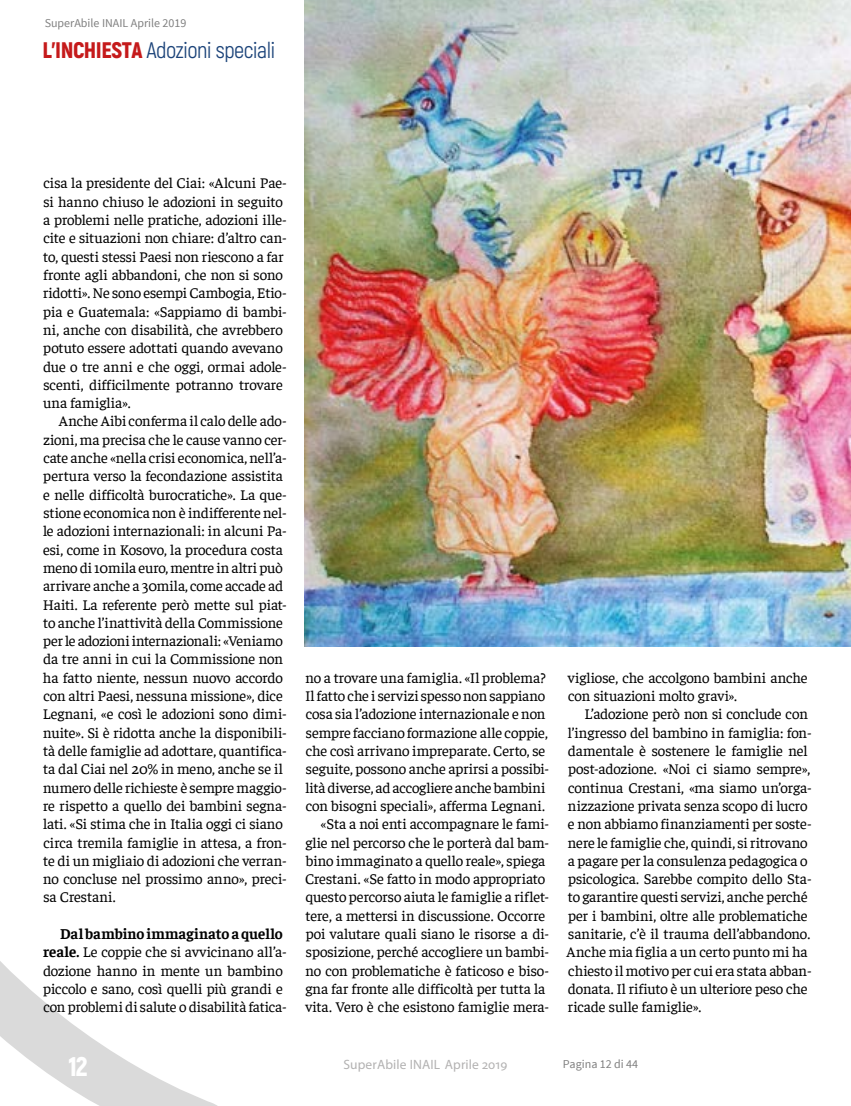
<style>
.page{position:relative;width:851px;height:1106px;background:#fff}
.page>*{position:absolute;margin:0;border:0;box-sizing:border-box;transform-origin:0 0}
.t1{font:900 27px "Akrobat";color:#fff}
.t2{font:22.5px "Akrobat";letter-spacing:-.02em;color:#1b4379}
.t3{font:15px/18.3px "Faustina";letter-spacing:-.01em;color:#000}
.t4{font:13.5px "Myriad Pro";letter-spacing:.01em;color:#b3b2b2}
.t5{font:12px "Source Sans Pro";color:#808080}
.s1{font-weight:900;color:#c51a1b}
.s2{font-weight:700}
</style>
<div class="page">
<img style="left:305px;top:0;width:545px;height:646px">
<svg style="left:0;top:961px;width:218px;height:145px"></svg>
<p class="t5" style="left:45px;top:15px;width:143px">SuperAbile INAIL Aprile 2019</p>
<h2 class="t2" style="left:43px;top:37px;width:234px"><span class="s1">L’INCHIESTA</span> Adozioni speciali</h2>
<p class="t3" style="left:43px;top:173px;width:245px">cisa la presidente del Ciai: «Alcuni Pae&shy;si hanno chiuso le adozioni in seguito a problemi nelle pratiche, adozioni ille&shy;cite e situazioni non chiare: d’altro can&shy;to, questi stessi Paesi non riescono a far fronte agli abbandoni, che non si sono ridotti». Ne sono esempi Cambogia, Etio&shy;pia e Guatemala: «Sappiamo di bambi&shy;ni, anche con disabilità, che avrebbero potuto essere adottati quando avevano due o tre anni e che oggi, ormai adole&shy;scenti, difficilmente potranno trovare una famiglia».</p>
<p class="t3" style="left:43px;top:411px;width:246px;text-indent:16px">Anche Aibi conferma il calo delle ado&shy;zioni, ma precisa che le cause vanno cer&shy;cate anche «nella crisi economica, nell’a&shy;pertura verso la fecondazione assistita e nelle difficoltà burocratiche». La que&shy;stione economica non è indifferente nel&shy;le adozioni internazionali: in alcuni Pa&shy;esi, come in Kosovo, la procedura costa meno di 10mila euro, mentre in altri può arrivare anche a 30mila, come accade ad Haiti. La referente però mette sul piat&shy;to anche l’inattività della Commissione per le adozioni internazionali: «Veniamo da tre anni in cui la Commissione non ha fatto niente, nessun nuovo accordo con altri Paesi, nessuna missione», dice Legnani, «e così le adozioni sono dimi&shy;nuite». Si è ridotta anche la disponibili&shy;tà delle famiglie ad adottare, quantifica&shy;ta dal Ciai nel 20% in meno, anche se il numero delle richieste è sempre maggio&shy;re rispetto a quello dei bambini segna&shy;lati. «Si stima che in Italia oggi ci siano circa tremila famiglie in attesa, a fron&shy;te di un migliaio di adozioni che verran&shy;no concluse nel prossimo anno», preci&shy;sa Crestani.</p>
<p class="t3" style="left:43px;top:923px;width:245px;text-indent:17px"><span class="s2">Dal bambino immaginato a quello reale.</span> Le coppie che si avvicinano all’a&shy;dozione hanno in mente un bambino piccolo e sano, così quelli più grandi e con problemi di salute o disabilità fatica-</p>
<h1 class="t1" style="left:69px;top:1049px;width:21px">12</h1>
<p class="t3" style="left:305px;top:667px;width:246px;text-align:right">no a trovare una famiglia. «Il problema?<br>Il fatto che i servizi spesso non sappiano cosa sia l’adozione internazionale e non sempre facciano formazione alle coppie, che così arrivano impreparate. Certo, se seguite, possono anche aprirsi a possibi&shy;lità diverse, ad accogliere anche bambini con bisogni speciali», afferma Legnani. «Sta a noi enti accompagnare le fami&shy;glie nel percorso che le porterà dal bam&shy;bino immaginato a quello reale», spiega Crestani. «Se fatto in modo appropriato questo percorso aiuta le famiglie a riflet&shy;tere, a mettersi in discussione. Occorre poi valutare quali siano le risorse a di&shy;sposizione, perché accogliere un bambi&shy;no con problematiche è faticoso e biso&shy;gna far fronte alle difficoltà per tutta la vita. Vero è che esistono famiglie mera-</p>
<p class="t3" style="left:567px;top:667px;width:241px">vigliose, che accolgono bambini anche con situazioni molto gravi».</p>
<p class="t3" style="left:566px;top:704px;width:246px;text-indent:18px">L’adozione però non si conclude con l’ingresso del bambino in famiglia: fon&shy;damentale è sostenere le famiglie nel post-adozione. «Noi ci siamo sempre», continua Crestani, «ma siamo un’orga&shy;nizzazione privata senza scopo di lucro e non abbiamo finanziamenti per soste&shy;nere le famiglie che, quindi, si ritrovano a pagare per la consulenza pedagogica o psicologica. Sarebbe compito dello Sta&shy;to garantire questi servizi, anche perché per i bambini, oltre alle problematiche sanitarie, c’è il trauma dell’abbandono.<br>Anche mia figlia a un certo punto mi ha chiesto il motivo per cui era stata abban&shy;donata. Il rifiuto è un ulteriore peso che ricade sulle famiglie».</p>
<p class="t4" style="left:343px;top:1055px;width:166px">SuperAbile INAIL Aprile 2019</p>
<p class="t5" style="left:562px;top:1056px;width:77px">Pagina 12 di 44</p>
</div>
